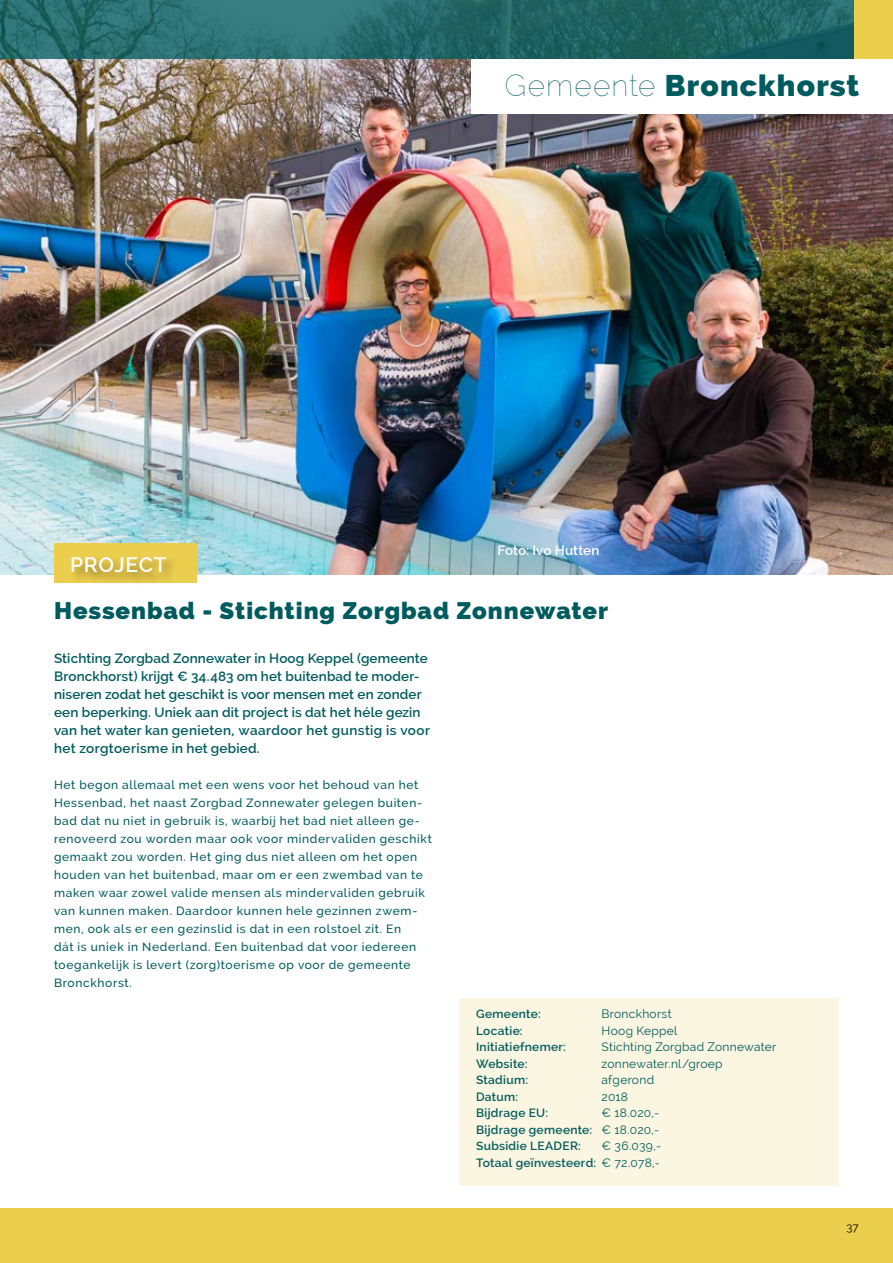
<style>
.page{position:relative;width:893px;height:1263px;background:#fff}
.page>*{position:absolute;margin:0;border:0;box-sizing:border-box;transform-origin:0 0}
.t1{font:800 30px "Raleway";letter-spacing:.04em;color:#005b5e}
.t2{font:800 24px "Raleway";letter-spacing:.04em;color:#005b5e}
.t3{font:600 21px "Raleway";letter-spacing:.03em;color:#fff}
.t4{font:600 13.5px/18px "Raleway";letter-spacing:.01em;color:#005b5e}
.t5{font:600 13.5px "Raleway";color:#fff}
.t6{font:500 12px/18px "Raleway";letter-spacing:.055em;color:#005b5e}
.t7{font:600 12px/16.5px "Raleway";letter-spacing:.025em;color:#005b5e;text-align:justify}
.t8{font:12px "Raleway";letter-spacing:.025em;color:#005b5e}
.t9{font:11.25px "Raleway";color:#000}
.s1{font-weight:100}
.s2{font-weight:400}
</style>
<div class="page">
<div style="left:0;top:1208px;width:893px;height:55px;background:#ecce4f"></div>
<img style="left:1px;top:59px;width:892px;height:515px">
<div style="left:471px;top:59px;width:422px;height:54px;background:#fff"></div>
<div style="left:54px;top:543px;width:142px;height:40px;background:#ecce4f"></div>
<div style="left:70px;top:555px;width:110px;height:31px;background:#000;opacity:.4"></div>
<div style="left:459px;top:998px;width:380px;height:188px;background:#fbf6e1"></div>
<img style="left:0;top:0;width:1px;height:574px">
<svg style="left:0;top:0;width:854px;height:59px;background:#25696a"></svg>
<div style="left:854px;top:0;width:39px;height:59px;background:#ecce4f"></div>
<h3 class="t3" style="left:70px;top:553px;width:98px">PROJECT</h3>
<h1 class="t1" style="left:505px;top:68px;width:356px"><span class="s1">Gemeente</span> Bronckhorst</h1>
<p class="t5" style="left:497px;top:543px;width:103px">Foto: Ivo Hutten</p>
<h2 class="t2" style="left:54px;top:596px;width:556px">Hessenbad - Stichting Zorgbad Zonnewater</h2>
<p class="t4" style="left:54px;top:649px;width:378px">Stichting Zorgbad Zonnewater in Hoog Keppel (gemeente Bronckhorst) krijgt € 34.483 om het buitenbad te moder&shy;niseren zodat het geschikt is voor mensen met en zonder een beperking. Uniek aan dit project is dat het héle gezin van het water kan genieten, waardoor het gunstig is voor het zorgtoerisme in het gebied.</p>
<p class="t6" style="left:54px;top:776px;width:379px">Het begon allemaal met een wens voor het behoud van het Hessenbad, het naast Zorgbad Zonnewater gelegen buiten&shy;bad dat nu niet in gebruik is, waarbij het bad niet alleen ge&shy;renoveerd zou worden maar ook voor mindervaliden geschikt gemaakt zou worden. Het ging dus niet alleen om het open houden van het buitenbad, maar om er een zwembad van te maken waar zowel valide mensen als mindervaliden gebruik van kunnen maken. Daardoor kunnen hele gezinnen zwem&shy;men, ook als er een gezinslid is dat in een rolstoel zit. En<br>dát is uniek in Nederland. Een buitenbad dat voor iedereen toegankelijk is levert (zorg)toerisme op voor de gemeente Bronckhorst.</p>
<p class="t7" style="left:476px;top:1006px;width:66px">Gemeente:</p>
<p class="t8" style="left:602px;top:1007px;width:72px">Bronckhorst</p>
<p class="t7" style="left:476px;top:1022px;width:48px">Locatie:</p>
<p class="t8" style="left:602px;top:1024px;width:77px">Hoog Keppel</p>
<p class="t7" style="left:476px;top:1039px;width:91px">Initiatiefnemer:</p>
<p class="t8" style="left:602px;top:1040px;width:176px">Stichting Zorgbad Zonnewater</p>
<p class="t7" style="left:476px;top:1055px;width:53px">Website:</p>
<p class="t8" style="left:602px;top:1057px;width:123px">zonnewater.nl/groep</p>
<p class="t7" style="left:476px;top:1072px;width:54px">Stadium:</p>
<p class="t8" style="left:602px;top:1073px;width:54px">afgerond</p>
<p class="t7" style="left:476px;top:1088px;width:44px">Datum:</p>
<p class="t8" style="left:602px;top:1090px;width:28px">2018</p>
<p class="t7" style="left:476px;top:1105px;width:74px">Bijdrage EU:</p>
<p class="t7" style="left:476px;top:1105px;width:185px;text-indent:125px"><span class="s2">€ 18.020,- </span>Bijdrage gemeente: <span class="s2">€ 18.020,- </span>Subsidie LEADER:</p>
<p class="t7" style="left:476px;top:1138px;width:187px;text-align:right"><span class="s2">€ 36.039,-<br></span>Totaal geïnvesteerd: <span class="s2">€ 72.078,-</span></p>
<p class="t9" style="left:846px;top:1220px;width:14px">37</p>
</div>
